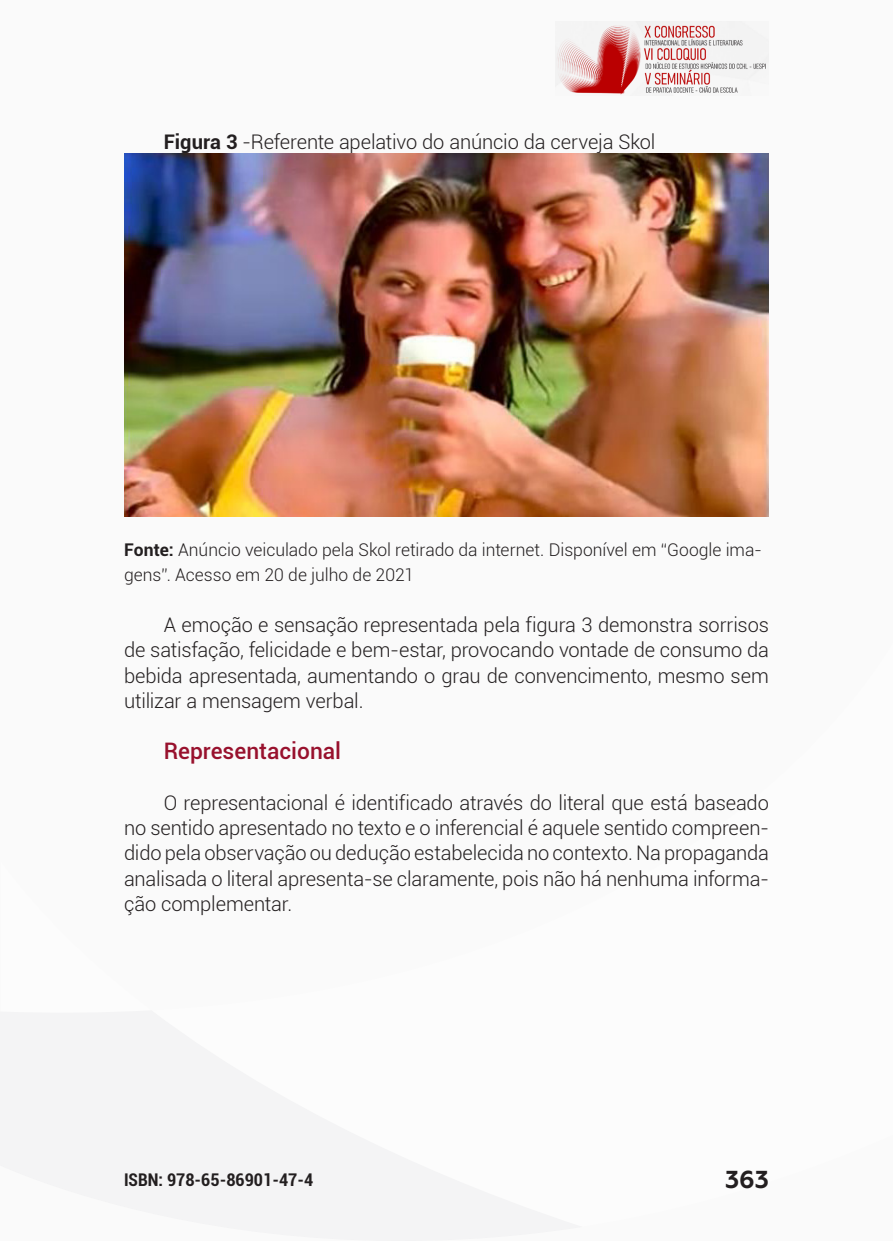
<style>
.page{position:relative;width:893px;height:1241px;background:#fff}
.page>*{position:absolute;margin:0;border:0;box-sizing:border-box;transform-origin:0 0}
.t1{font:700 24.5px "Geometria";color:#231f20}
._10_SUBTÍTULO_2{font:500 22.75px "Roboto";color:#98112d}
._7_CORPO{font:300 20.12px/25.4px "Roboto";letter-spacing:-.01em;color:#231f20;text-align:justify}
._13_FONTES{font:300 17.5px/25.4px "Roboto";color:#231f20}
.t2{font:700 condensed 17.5px "Roboto";color:#231f20}
.s1{font-weight:700}
</style>
<div class="page">
<div style="left:0;top:0;width:893px;height:1240px;background:#fafafa"></div>
<img style="left:556px;top:21px;width:210px;height:74px">
<img style="left:124px;top:154px;width:645px;height:362px">
<p class="_7_CORPO" style="left:164px;top:129px;width:493px"><span class="s1">Figura 3</span> -Referente apelativo do anúncio da cerveja Skol</p>
<p class="_13_FONTES" style="left:124px;top:536px;width:639px"><span class="s1">Fonte:</span> Anúncio veiculado pela Skol retirado da internet. Disponível em “Google ima&shy;gens”. Acesso em 20 de julho de 2021</p>
<p class="_7_CORPO" style="left:124px;top:611px;width:646px;text-indent:40px">A emoção e sensação representada pela figura 3 demonstra sorrisos de satisfação, felicidade e bem-estar, provocando vontade de consumo da bebida apresentada, aumentando o grau de convencimento, mesmo sem utilizar a mensagem verbal.</p>
<p class="_10_SUBTÍTULO_2" style="left:164px;top:734px;width:179px">Representacional</p>
<p class="_7_CORPO" style="left:124px;top:789px;width:646px;text-indent:40px">O representacional é identificado através do literal que está baseado no sentido apresentado no texto e o inferencial é aquele sentido compreen&shy;dido pela observação ou dedução estabelecida no contexto. Na propaganda analisada o literal apresenta-se claramente, pois não há nenhuma informa&shy;ção complementar.</p>
<p class="t2" style="left:124px;top:1166px;width:191px">ISBN: 978-65-86901-47-4</p>
<p class="t1" style="left:725px;top:1165px;width:45px">363</p>
</div>
